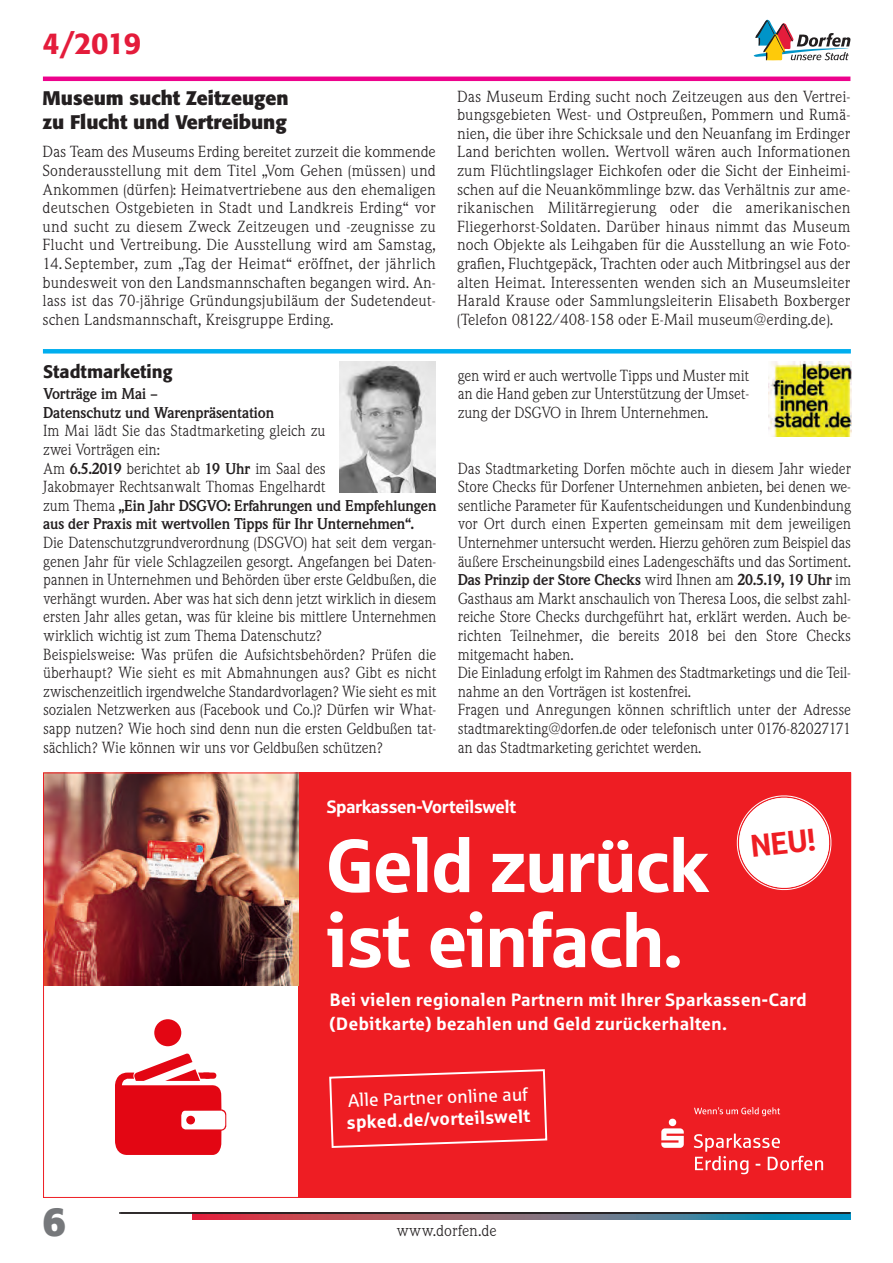
<style>
.page{position:relative;width:893px;height:1263px;background:#fff}
.page>*{position:absolute;margin:0;border:0;box-sizing:border-box;transform-origin:0 0}
.t1{font:75px/75px "Sparkasse Head";color:#fff}
.t2{font:700 40.5px "Formata";color:#76787b}
.t3{font:31.5px "Sparkasse Head";color:#ee1d23}
.t4{font:500 30px "Formata";color:#e41c3b}
.t5{font:700 19.5px/24px "Formata";color:#231f20}
.t6{font:700 18.15px "Sparkasse Rg";color:#fff}
.t7{font:18.15px "Sparkasse Rg";color:#fff}
.t8{font:700 18px/24px "Sparkasse Rg";color:#fff}
.t9{font:18px "Sparkasse Head";color:#fff}
.t10{font:500 18px "Formata";color:#231f20}
.t11{font:15px/18.6px "Weidemann SB";letter-spacing:-.01em;color:#231f20;scale:.95 1}
.t12{font:15px/18.6px "Weidemann SB";letter-spacing:-.01em;color:#231f20;text-align:justify}
.t13{font:700 15px/18.6px "Weidemann SB";letter-spacing:-.01em;color:#231f20;scale:.95 1}
.s1{font-weight:700}
</style>
<div class="page">
<svg style="left:754px;top:20px;width:96px;height:40px"></svg>
<svg style="left:192px;top:1214px;width:658px;height:5px;background:#7c697d"></svg>
<hr style="left:119px;top:1212px;width:731px;height:2px;background:#231f20">
<hr style="left:43px;top:77px;width:807px;height:4px;background:#ed028c">
<hr style="left:43px;top:349px;width:808px;height:4px;background:#00aeef">
<img style="left:769px;top:362px;width:82px;height:74px">
<img style="left:339px;top:362px;width:97px;height:130px">
<div style="left:298px;top:772px;width:553px;height:426px;background:#ee1d23"></div>
<svg style="left:115px;top:1053px;width:111px;height:102px"></svg>
<div style="left:186px;top:1116px;width:9px;height:8px;background:#e30613;border-radius:50%"></div>
<div style="left:154px;top:1019px;width:27px;height:27px;background:#e30613;border-radius:50%"></div>
<img style="left:45px;top:774px;width:253px;height:211px">
<svg style="left:694px;top:1133px;width:129px;height:41px"></svg>
<svg style="left:661px;top:1119px;width:23px;height:29px"></svg>
<svg style="left:694px;top:1107px;width:86px;height:9px"></svg>
<svg style="left:736px;top:795px;width:96px;height:96px"></svg>
<svg style="left:329px;top:1069px;width:219px;height:79px"></svg>
<h3 class="t4" style="left:43px;top:30px;width:100px">4/2019</h3>
<h3 class="t5" style="left:43px;top:87px;width:248px">Museum sucht Zeitzeugen zu Flucht und Vertreibung</h3>
<p class="t12" style="left:43px;top:143px;width:395px">Das Team des Museums Erding bereitet zurzeit die kommende Sonderausstellung mit dem Titel „Vom Gehen (müssen) und Ankommen (dürfen): Heimatvertriebene aus den ehemaligen deutschen Ostgebieten in Stadt und Landkreis Erding“ vor und sucht zu diesem Zweck Zeitzeugen und -zeugnisse zu Flucht und Vertreibung. Die Ausstellung wird am Samstag,</p>
<p class="t12" style="left:43px;top:254px;width:395px">14. September, zum „Tag der Heimat“ eröffnet, der jährlich bundesweit von den Landsmannschaften begangen wird. An&shy;lass ist das 70-jährige Gründungsjubiläum der Sudetendeut&shy;schen Landsmannschaft, Kreisgruppe Erding.</p>
<p class="t10" style="left:43px;top:364px;width:131px">Stadtmarketing</p>
<p class="t13" style="left:43px;top:385px;width:245px">Vorträge im Mai –<br>Datenschutz und Warenpräsentation</p>
<p class="t11" style="left:43px;top:422px;width:416px">Im Mai lädt Sie das Stadtmarketing gleich zu<br>zwei Vorträgen ein:<br>Am <span class="s1">6.5.2019</span> berichtet ab <span class="s1">19 Uhr</span> im Saal des<br>Jakobmayer Rechtsanwalt Thomas Engelhardt<br>zum Thema <span class="s1">„Ein Jahr DSGVO: Erfahrungen und Empfehlungen aus der Praxis mit wertvollen Tipps für Ihr Unternehmen“.</span></p>
<p class="t11" style="left:43px;top:533px;width:416px">Die Datenschutzgrundverordnung (DSGVO) hat seit dem vergan&shy;genen Jahr für viele Schlagzeilen gesorgt. Angefangen bei Daten&shy;pannen in Unternehmen und Behörden über erste Geldbußen, die verhängt wurden. Aber was hat sich denn jetzt wirklich in diesem ersten Jahr alles getan, was für kleine bis mittlere Unternehmen wirklich wichtig ist zum Thema Datenschutz?<br>Beispielsweise: Was prüfen die Aufsichtsbehörden? Prüfen die überhaupt? Wie sieht es mit Abmahnungen aus? Gibt es nicht zwischenzeitlich irgendwelche Standardvorlagen? Wie sieht es mit sozialen Netzwerken aus (Facebook und Co.)? Dürfen wir What&shy;sapp nutzen? Wie hoch sind denn nun die ersten Geldbußen tat&shy;sächlich? Wie können wir uns vor Geldbußen schützen?</p>
<p class="t12" style="left:457px;top:87px;width:395px">Das Museum Erding sucht noch Zeitzeugen aus den Vertrei&shy;bungsgebieten West- und Ostpreußen, Pommern und Rumä&shy;nien, die über ihre Schicksale und den Neuanfang im Erdinger Land berichten wollen. Wertvoll wären auch Informationen zum Flüchtlingslager Eichkofen oder die Sicht der Einheimi&shy;schen auf die Neuankömmlinge bzw. das Verhältnis zur ame&shy;rikanischen Militärregierung oder die amerikanischen Fliegerhorst-Soldaten. Darüber hinaus nimmt das Museum noch Objekte als Leihgaben für die Ausstellung an wie Foto&shy;grafien, Fluchtgepäck, Trachten oder auch Mitbringsel aus der alten Heimat. Interessenten wenden sich an Museumsleiter Harald Krause oder Sammlungsleiterin Elisabeth Boxberger (Telefon 08122/408-158 oder E-Mail museum@erding.de).</p>
<p class="t11" style="left:458px;top:366px;width:308px;text-align:justify">gen wird er auch wertvolle Tipps und Muster mit an die Hand geben zur Unterstützung der Umset&shy;zung der DSGVO in Ihrem Unternehmen.</p>
<p class="t11" style="left:458px;top:459px;width:416px">Das Stadtmarketing Dorfen möchte auch in diesem Jahr wieder Store Checks für Dorfener Unternehmen anbieten, bei denen we&shy;sentliche Parameter für Kaufentscheidungen und Kundenbindung vor Ort durch einen Experten gemeinsam mit dem jeweiligen Unternehmer untersucht werden. Hierzu gehören zum Beispiel das äußere Erscheinungsbild eines Ladengeschäfts und das Sortiment.<br><span class="s1">Das Prinzip der Store Checks</span> wird Ihnen am <span class="s1">20.5.19, 19 Uhr</span> im Gasthaus am Markt anschaulich von Theresa Loos, die selbst zahl&shy;reiche Store Checks durchgeführt hat, erklärt werden. Auch be&shy;richten Teilnehmer, die bereits 2018 bei den Store Checks mitgemacht haben.<br>Die Einladung erfolgt im Rahmen des Stadtmarketings und die Teil&shy;nahme an den Vorträgen ist kostenfrei.<br>Fragen und Anregungen können schriftlich unter der Adresse stadtmarekting@dorfen.de oder telefonisch unter 0176-82027171 an das Stadtmarketing gerichtet werden.</p>
<p class="t9" style="left:327px;top:795px;width:191px">Sparkassen-Vorteilswelt</p>
<h1 class="t1" style="left:326px;top:825px;width:385px">Geld zurück ist einfach.</h1>
<h3 class="t3" style="left:749px;top:826px;width:66px;rotate:-6deg">NEU!</h3>
<p class="t8" style="left:329px;top:987px;width:479px">Bei vielen regionalen Partnern mit Ihrer Sparkassen-Card (Debitkarte) bezahlen und Geld zurückerhalten.</p>
<h2 class="t2" style="left:43px;top:1204px;width:25px">6</h2>
<p class="t7" style="left:348px;top:1089px;width:181px;rotate:-2deg">Alle Partner online auf</p>
<p class="t6" style="left:346px;top:1111px;width:185px;rotate:-2deg">spked.de/vorteilswelt</p>
<p class="t12" style="left:396px;top:1222px;width:102px">www.dorfen.de</p>
</div>
